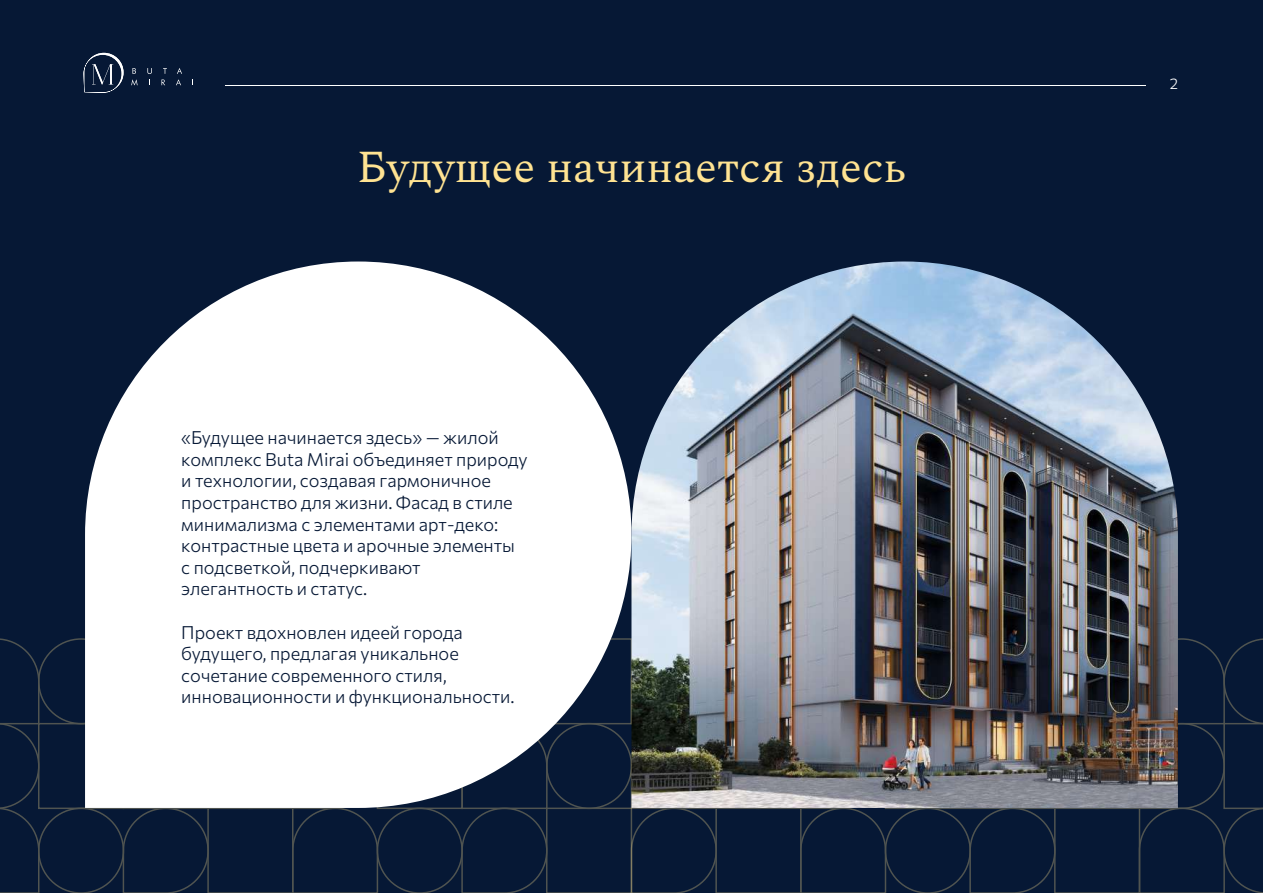
<style>
.page{position:relative;width:1263px;height:893px;background:#061835}
.page>*{position:absolute;margin:0;border:0;box-sizing:border-box;transform-origin:0 0}
.t1{font:45px "Spectral";color:#ffe392}
.t2{font:100 18px/21.6px "Commissioner";color:#061835}
.t3{font:100 15px "Commissioner";color:#fff}
</style>
<div class="page">
<svg style="left:632px;top:808px;width:86px;height:85px"></svg>
<svg style="left:1140px;top:638px;width:123px;height:255px"></svg>
<svg style="left:969px;top:808px;width:85px;height:85px"></svg>
<div style="left:885px;top:808px;width:86px;height:85px;border:2px solid #ffe392;border-radius:42px"></div>
<svg style="left:799px;top:808px;width:88px;height:85px"></svg>
<svg style="left:461px;top:808px;width:85px;height:85px"></svg>
<div style="left:377px;top:808px;width:86px;height:85px;border:2px solid #ffe392;border-radius:42px"></div>
<svg style="left:293px;top:808px;width:86px;height:85px"></svg>
<svg style="left:122px;top:808px;width:85px;height:85px"></svg>
<div style="left:38px;top:808px;width:86px;height:85px;border:2px solid #ffe392;border-radius:42px"></div>
<svg style="left:0;top:638px;width:40px;height:255px"></svg>
<svg style="left:85px;top:261px;width:546px;height:547px;fill:#fff"></svg>
<img style="left:631px;top:261px;width:547px;height:547px">
<hr style="left:226px;top:85px;width:920px;height:1px;background:#fff">
<svg style="left:161px;top:80px;width:4px;height:5px"></svg>
<svg style="left:131px;top:68px;width:7px;height:17px"></svg>
<svg style="left:147px;top:68px;width:5px;height:6px"></svg>
<svg style="left:163px;top:68px;width:4px;height:6px"></svg>
<svg style="left:176px;top:68px;width:6px;height:17px"></svg>
<svg style="left:83px;top:53px;width:41px;height:40px"></svg>
<h1 class="t1" style="left:357px;top:134px;width:551px">Будущее начинается здесь</h1>
<p class="t2" style="left:181px;top:426px;width:348px">«Будущее начинается здесь» — жилой комплекс Buta Mirai объединяет природу и технологии, создавая гармоничное пространство для жизни. Фасад в стиле минимализма с элементами арт-деко: контрастные цвета и арочные элементы с подсветкой, подчеркивают элегантность и статус.</p>
<p class="t2" style="left:181px;top:620px;width:335px">Проект вдохновлен идеей города будущего, предлагая уникальное сочетание современного стиля, инновационности и функциональности.</p>
<p class="t3" style="left:1170px;top:72px;width:10px">2</p>
</div>
